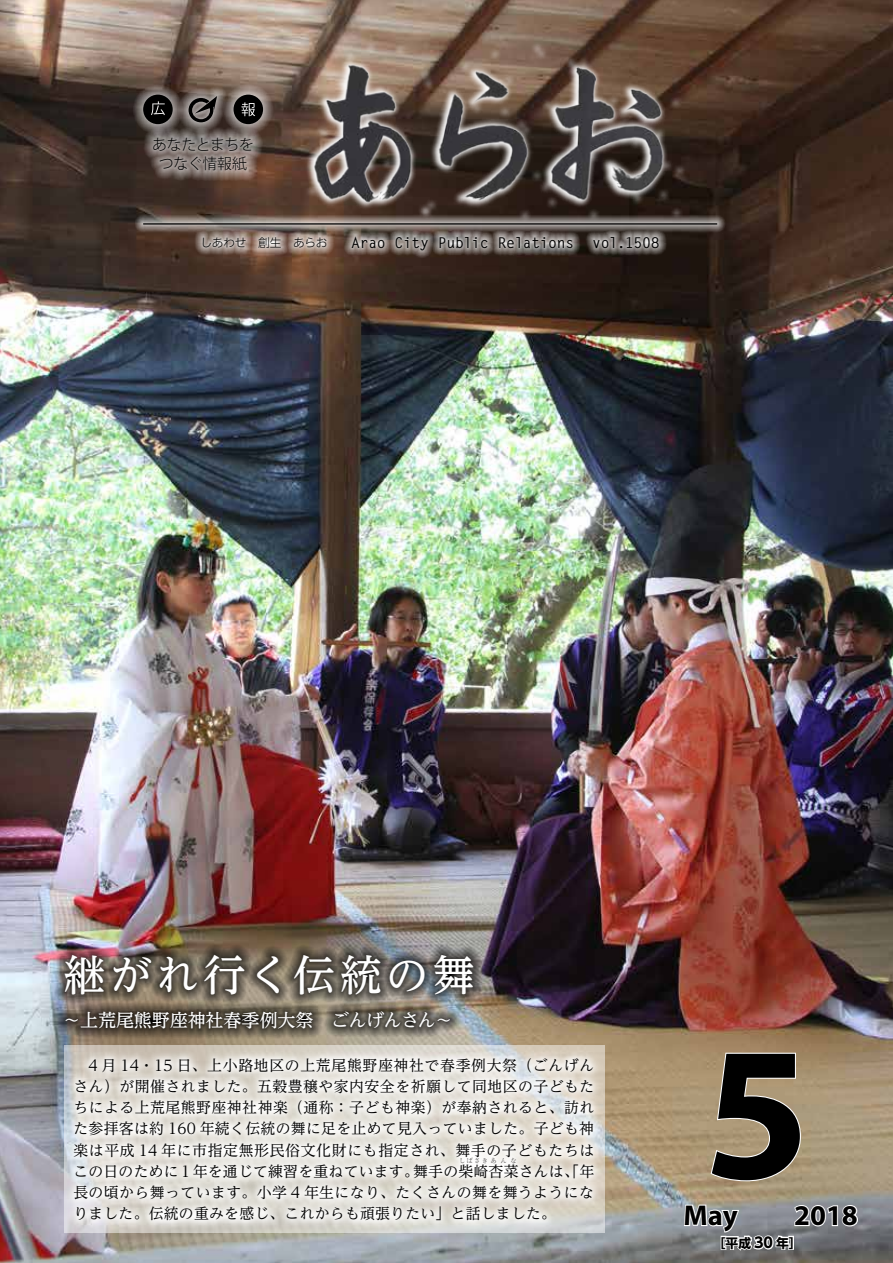
<style>
.page{position:relative;width:893px;height:1263px;background:#fff}
.page>*{position:absolute;margin:0;border:0;box-sizing:border-box;transform-origin:0 0}
.t1{font:700 191.4px "Myriad Pro";color:#000}
.t2{font:500 42.45px "UD Reimin Pro";letter-spacing:.09em;color:#fff}
.t3{font:700 28.65px "Myriad Pro";color:#000}
.t4{font:500 18px "UD Reimin Pro";letter-spacing:-.01em;color:#fff}
.t5{font:14.85px/21.3px "UD Reimin Pro";letter-spacing:.03em;color:#000;text-align:right}
.t6{font:700 14.85px "Letter Gothic Std";letter-spacing:-.025em;color:#000}
.t7{font:300 14.85px/19.2px "Koz Go Pro";letter-spacing:-.02em;color:#000;text-align:center}
.t8{font:700 14.4px "UD Shin Go NT Pro";color:#000}
.t9{font:700 12.75px "UD Shin Go NT Pro";color:#000}
.t10{font:300 11.7px "UD Shin Go NT Pro";letter-spacing:-.02em;color:#000}
.t11{font:6.45px "UD Reimin Pro";letter-spacing:.295em;color:#595757}
.s1{font-family:"Koz Go Pro"}
</style>
<div class="page">
<img style="left:0;top:0;width:893px;height:1263px">
<svg style="left:135px;top:215px;width:591px;height:43px;background:#756861"></svg>
<hr style="left:143px;top:223px;width:574px;height:2px;background:#000">
<svg style="left:305px;top:41px;width:382px;height:182px;background:#7a695e"></svg>
<img style="left:276px;top:46px;width:409px;height:170px">
<svg style="left:683px;top:1052px;width:176px;height:200px;background:#a99c86"></svg>
<svg style="left:183px;top:86px;width:40px;height:41px"></svg>
<svg style="left:189px;top:96px;width:28px;height:26px"></svg>
<div style="left:132px;top:84px;width:51px;height:51px;background:#fff;opacity:.96"></div>
<svg style="left:143px;top:95px;width:30px;height:29px"></svg>
<svg style="left:223px;top:84px;width:50px;height:50px"></svg>
<svg style="left:234px;top:95px;width:29px;height:29px"></svg>
<svg style="left:143px;top:127px;width:120px;height:54px;background:#80746e"></svg>
<svg style="left:64px;top:1045px;width:541px;height:187px;background:#d1cdc5"></svg>
<svg style="left:65px;top:1048px;width:538px;height:182px"></svg>
<img style="left:55px;top:943px;width:429px;height:61px">
<svg style="left:55px;top:1001px;width:406px;height:39px;background:#675f53"></svg>
<p class="t7" style="left:152px;top:135px;width:103px">あなたとまちをつなぐ情報紙</p>
<p class="t6" style="left:351px;top:233px;width:36px">Arao</p>
<p class="t10" style="left:200px;top:233px;width:152px">しあわせ　創生　あらお<span class="s1">　　</span></p>
<p class="t6" style="left:395px;top:233px;width:36px">City</p>
<p class="t6" style="left:438px;top:233px;width:52px">Public</p>
<p class="t6" style="left:497px;top:233px;width:78px">Relations</p>
<p class="t6" style="left:592px;top:233px;width:69px">vol.1508</p>
<h2 class="t2" style="left:63px;top:940px;width:413px">継がれ行く伝統の舞</h2>
<p class="t4" style="left:63px;top:1006px;width:392px">～上荒尾熊野座神社春季例大祭　ごんげんさん~</p>
<p class="t5" style="left:73px;top:1054px;width:523px">4 月 14・15 日、上小路地区の上荒尾熊野座神社で春季例大祭（ごんげんさん）が開催されました。五穀豊穣や家内安全を祈願して同地区の子どもたちによる上荒尾熊野座神社神楽（通称：子ども神楽）が奉納されると、訪れた参拝客は約 160 年続く伝統の舞に足を止めて見入っていました。子ども神楽は平成 14 年に市指定無形民俗文化財にも指定され、舞手の子どもたちは舞手の柴崎杏菜さんは、「年</p>
<p class="t11" style="left:459px;top:1155px;width:59px">しばさきあんな</p>
<p class="t5" style="left:73px;top:1181px;width:522px;text-align:left">長の頃から舞っています。小学 4 年生になり、たくさんの舞を舞うようになりました。伝統の重みを感じ、これからも頑張りたい」と話しました。</p>
<p class="t5" style="left:73px;top:1160px;width:347px">この日のために1 年を通じて練習を重ねています。</p>
<h1 class="t1" style="left:704px;top:989px;width:108px">5</h1>
<h3 class="t3" style="left:794px;top:1197px;width:65px">2018</h3>
<p class="t9" style="left:776px;top:1232px;width:27px">年[</p>
<h3 class="t3" style="left:684px;top:1197px;width:56px">May</h3>
<p class="t8" style="left:754px;top:1231px;width:20px">30</p>
<p class="t9" style="left:713px;top:1232px;width:40px">［平成</p>
</div>
